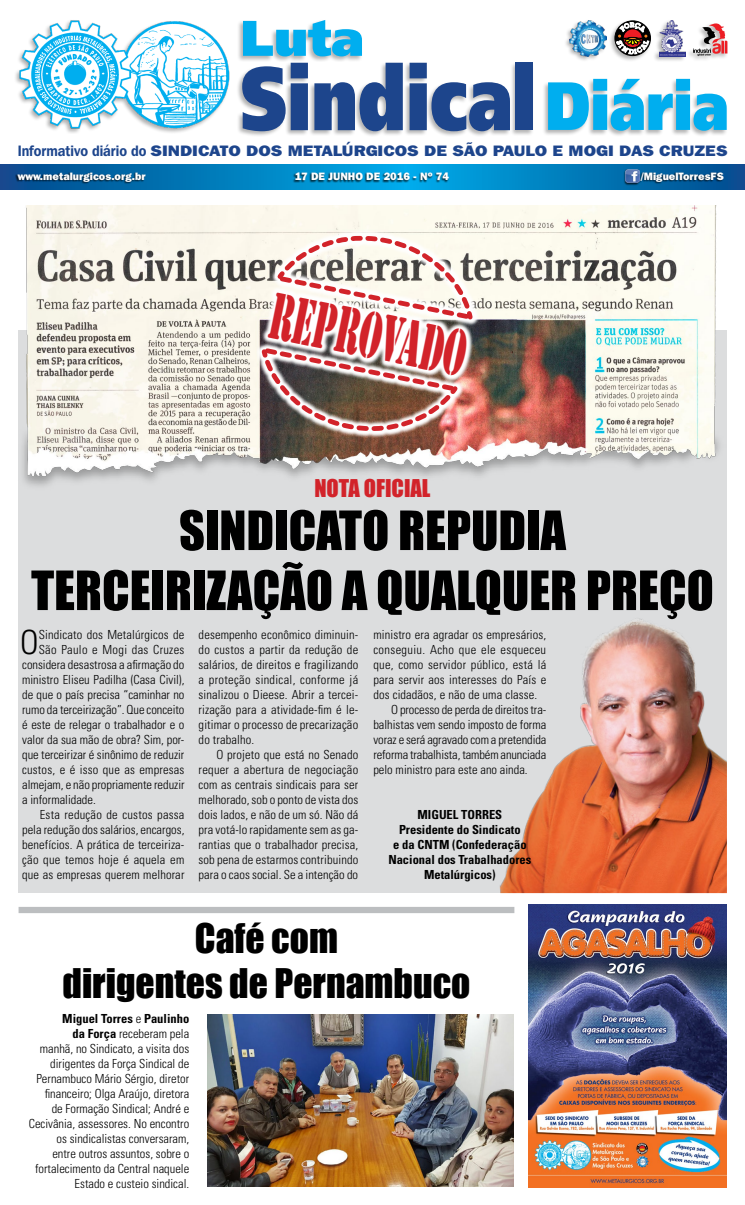
<style>
.page{position:relative;width:745px;height:1205px;background:#fff}
.page>*{position:absolute;margin:0;border:0;box-sizing:border-box;transform-origin:0 0}
.t1{font:900 89.88px "Frutiger";color:#1d458c;scale:.76 1}
.t2{font:61.12px "Stencil Std";color:#d2232a;scale:.51 1}
.t3{font:50px/60px "Impact";color:#000;text-align:center}
.t4{font:900 50px "Frutiger";color:#00aeef}
.t5{font:37.5px/45px "Impact";color:#000;text-align:center}
.t6{font:300 condensed 33.25px "Univers";color:#000}
.t7{font:22.5px "Impact";color:#d2232a}
.t8{font:800 15px "Franklin Gothic IT Cby BT";color:#1d458c;scale:1.15 1}
.t9{font:300 condensed 12.5px/15px "Univers";color:#000;text-align:justify}
.t10{font:700 condensed 12.5px/15px "Univers";color:#000;text-align:center}
.t11{font:300 condensed 12.5px "Univers";letter-spacing:.02em;color:#000}
.t12{font:300 condensed 12.5px "Univers";letter-spacing:.03em;color:#000}
.t13{font:300 condensed 12.5px "Univers";letter-spacing:.025em;color:#000}
.t14{font:800 10.62px "Franklin Gothic IT Cby BT";color:#fff}
.s1{font-size:68.12px;color:#00aeef}
.s2{font-weight:600}
.s3{font-weight:700}
</style>
<div class="page">
<div style="left:18px;top:331px;width:708px;height:562px;background:#dcddde"></div>
<img style="left:499px;top:618px;width:227px;height:275px">
<img style="left:18px;top:206px;width:708px;height:280px">
<svg style="left:0;top:165px;width:744px;height:24px;background:#017bbb"></svg>
<div style="left:236px;top:19px;width:127px;height:43px;background:#000;opacity:.3"></div>
<div style="left:236px;top:62px;width:297px;height:75px;background:#000;opacity:.3"></div>
<div style="left:541px;top:78px;width:186px;height:59px;background:#000;opacity:.3"></div>
<div style="left:292px;top:172px;width:157px;height:11px;background:#000;opacity:.75"></div>
<div style="left:15px;top:172px;width:131px;height:12px;background:#000;opacity:.75"></div>
<div style="left:608px;top:19px;width:43px;height:43px;background:#000;opacity:.3"></div>
<svg style="left:614px;top:21px;width:36px;height:35px"></svg>
<svg style="left:615px;top:22px;width:33px;height:32px"></svg>
<div style="left:563px;top:19px;width:44px;height:43px;background:#000;opacity:.3"></div>
<img style="left:569px;top:20px;width:37px;height:36px">
<div style="left:686px;top:22px;width:42px;height:40px;background:#000;opacity:.3"></div>
<svg style="left:692px;top:22px;width:35px;height:34px"></svg>
<div style="left:637px;top:172px;width:86px;height:12px;background:#000;opacity:.75"></div>
<div style="left:622px;top:169px;width:17px;height:17px;background:#000;opacity:.75"></div>
<img style="left:625px;top:169px;width:14px;height:14px">
<div style="left:652px;top:19px;width:34px;height:43px;background:#000;opacity:.3"></div>
<img style="left:658px;top:20px;width:26px;height:36px">
<div style="left:13px;top:20px;width:217px;height:114px;background:#000;opacity:.3"></div>
<img style="left:18px;top:20px;width:211px;height:111px">
<img style="left:255px;top:229px;width:224px;height:209px">
<svg style="left:273px;top:234px;width:202px;height:89px"></svg>
<img style="left:258px;top:345px;width:203px;height:87px">
<img style="left:207px;top:1015px;width:306px;height:172px">
<div style="left:19px;top:907px;width:495px;height:6px;background:#bcbec0"></div>
<img style="left:528px;top:904px;width:198px;height:284px">
<h3 class="t4" style="left:240px;top:8px;width:125px">Luta</h3>
<h1 class="t1" style="left:240px;top:44px;width:643px">Sindical <span class="s1">Diária</span></h1>
<p class="t8" style="left:18px;top:141px;width:618px"><span class="s2">Informativo diário do</span> SINDICATO DOS METALÚRGICOS DE SÃO PAULO E MOGI DAS CRUZES</p>
<p class="t14" style="left:18px;top:170px;width:129px">www.metalurgicos.org.br</p>
<p class="t14" style="left:294px;top:170px;width:155px">17 DE JUNHO DE 2016 - Nº 74</p>
<p class="t14" style="left:640px;top:170px;width:84px">/MiguelTorresFS</p>
<h2 class="t2" style="left:277px;top:276px;width:392px;rotate:11deg">REPROVADO</h2>
<h3 class="t7" style="left:314px;top:471px;width:117px">NOTA OFICIAL</h3>
<h3 class="t3" style="left:31px;top:499px;width:683px">SINDICATO REPUDIA<br>TERCEIRIZAÇÃO A QUALQUER PREÇO</h3>
<h3 class="t6" style="left:20px;top:622px;width:20px">O</h3>
<p class="t9" style="left:39px;top:627px;width:147px">Sindicato dos Metalúrgicos de</p>
<p class="t13" style="left:39px;top:642px;width:147px">São Paulo e Mogi das Cruzes</p>
<p class="t9" style="left:22px;top:657px;width:164px">considera desastrosa a afirmação do</p>
<p class="t9" style="left:22px;top:672px;width:164px">ministro Eliseu Padilha (Casa Civil),</p>
<p class="t9" style="left:22px;top:687px;width:164px">de que o país precisa “caminhar no</p>
<p class="t9" style="left:22px;top:702px;width:164px">rumo da terceirização”. Que conceito</p>
<p class="t9" style="left:22px;top:717px;width:164px">é este de relegar o trabalhador e o</p>
<p class="t9" style="left:22px;top:732px;width:164px">valor da sua mão de obra? Sim, por-</p>
<p class="t9" style="left:22px;top:747px;width:164px">que terceirizar é sinônimo de reduzir</p>
<p class="t9" style="left:22px;top:762px;width:164px">custos, e é isso que as empresas</p>
<p class="t9" style="left:22px;top:777px;width:164px">almejam, e não propriamente reduzir</p>
<p class="t9" style="left:22px;top:792px;width:75px">a informalidade.</p>
<p class="t9" style="left:40px;top:807px;width:146px">Esta redução de custos passa</p>
<p class="t9" style="left:22px;top:822px;width:164px">pela redução dos salários, encargos,</p>
<p class="t9" style="left:22px;top:837px;width:164px">benefícios. A prática de terceiriza-</p>
<p class="t11" style="left:22px;top:852px;width:164px">ção que temos hoje é aquela em</p>
<p class="t9" style="left:22px;top:867px;width:164px">que as empresas querem melhorar</p>
<p class="t9" style="left:198px;top:627px;width:161px">desempenho econômico diminuin&shy;do custos a partir da redução de salários, de direitos e fragilizando a proteção sindical, conforme já sinalizou o Dieese. Abrir a tercei&shy;rização para a atividade-fim é le&shy;gitimar o processo de precarização do trabalho.</p>
<p class="t9" style="left:198px;top:747px;width:161px;text-indent:18px">O projeto que está no Senado requer a abertura de negociação com as centrais sindicais para ser melhorado, sob o ponto de vista dos dois lados, e não de um só. Não dá pra votá-lo rapidamente sem as ga&shy;rantias que o trabalhador precisa, sob pena de estarmos contribuindo para o caos social. Se a intenção do</p>
<p class="t9" style="left:373px;top:627px;width:174px">ministro era agradar os empresários,</p>
<p class="t12" style="left:373px;top:642px;width:174px">conseguiu. Acho que ele esqueceu</p>
<p class="t11" style="left:373px;top:657px;width:174px">que, como servidor público, está lá</p>
<p class="t9" style="left:373px;top:672px;width:174px">para servir aos interesses do País e</p>
<p class="t9" style="left:373px;top:687px;width:165px">dos cidadãos, e não de uma classe.</p>
<p class="t9" style="left:391px;top:702px;width:156px">O processo de perda de direitos tra-</p>
<p class="t9" style="left:373px;top:717px;width:174px">balhistas vem sendo imposto de forma</p>
<p class="t9" style="left:373px;top:732px;width:174px">voraz e será agravado com a pretendida</p>
<p class="t9" style="left:373px;top:747px;width:174px">reforma trabalhista, também anunciada</p>
<p class="t9" style="left:373px;top:762px;width:156px">pelo ministro para este ano ainda.</p>
<p class="t10" style="left:388px;top:807px;width:144px">MIGUEL TORRES<br>Presidente do Sindicato<br>e da CNTM (Confederação<br>Nacional dos Trabalhadores<br>Metalúrgicos)</p>
<h3 class="t5" style="left:62px;top:914px;width:409px">Café com<br>dirigentes de Pernambuco</h3>
<p class="t9" style="left:29px;top:1011px;width:162px;text-align:right"><span class="s3">Miguel Torres</span> e <span class="s3">Paulinho<br>da Força</span> receberam pela<br>manhã, no Sindicato, a visita dos dirigentes da Força Sindical de<br>Pernambuco Mário Sérgio, diretor financeiro; Olga Araújo, diretora<br>de Formação Sindical; André e<br>Cecivânia, assessores. No encontro os sindicalistas conversaram,<br>entre outros assuntos, sobre o fortalecimento da Central naquele<br>Estado e custeio sindical.</p>
</div>
